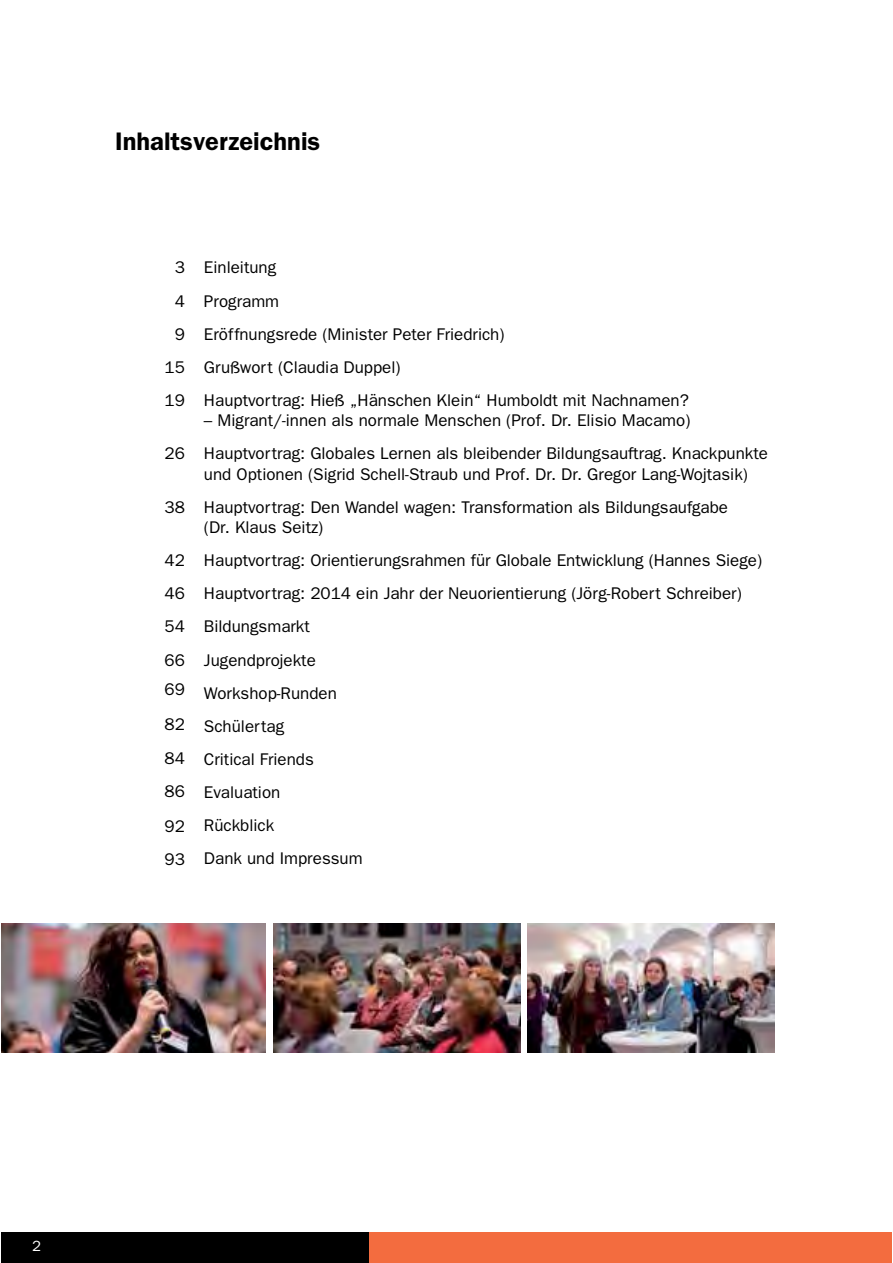
<style>
.page{position:relative;width:893px;height:1263px;background:#fff}
.page>*{position:absolute;margin:0;border:0;box-sizing:border-box;transform-origin:0 0}
.t1{font:600 25.5px "Franklin Gothic";color:#000}
.t2{font:16.95px/33.2px "Franklin Gothic";color:#000}
.t3{font:14.85px "Franklin Gothic";color:#fff}
</style>
<div class="page">
<div style="left:368px;top:1233px;width:523px;height:30px;background:#f36c3f"></div>
<div style="left:1px;top:1233px;width:368px;height:30px;background:#000"></div>
<img style="left:1px;top:923px;width:265px;height:130px">
<img style="left:273px;top:923px;width:247px;height:130px">
<img style="left:527px;top:923px;width:247px;height:130px">
<h1 class="t1" style="left:115px;top:133px;width:207px">Inhaltsverzeichnis</h1>
<p class="t2" style="left:165px;top:253px;width:22px;text-align:right">3<br>4<br>9<br>15<br>19</p>
<p class="t2" style="left:165px;top:438px;width:22px">26</p>
<p class="t2" style="left:165px;top:492px;width:22px">38</p>
<p class="t2" style="left:165px;top:545px;width:22px;text-align:justify">42<br>46<br>54<br>66</p>
<p class="t2" style="left:165px;top:673px;width:22px;line-height:35.2px">69<br>82</p>
<p class="t2" style="left:165px;top:743px;width:22px">84<br>86</p>
<p class="t2" style="left:165px;top:811px;width:22px">92<br>93</p>
<p class="t2" style="left:204px;top:253px;width:486px">Einleitung<br>Programm<br>Eröffnungsrede (Minister Peter Friedrich)<br>Grußwort (Claudia Duppel)<br>Hauptvortrag: Hieß „Hänschen Klein“ Humboldt mit Nachnamen?</p>
<p class="t2" style="left:204px;top:405px;width:565px">– Migrant/-innen als normale Menschen (Prof. Dr. Elisio Macamo)<br>Hauptvortrag: Globales Lernen als bleibender Bildungsauftrag. Knackpunkte</p>
<p class="t2" style="left:204px;top:459px;width:545px">und Optionen (Sigrid Schell-Straub und Prof. Dr. Dr. Gregor Lang-Wojtasik)<br>Hauptvortrag: Den Wandel wagen: Transformation als Bildungsaufgabe</p>
<p class="t2" style="left:204px;top:512px;width:560px">(Dr. Klaus Seitz)<br>Hauptvortrag: Orientierungsrahmen für Globale Entwicklung (Hannes Siege)<br>Hauptvortrag: 2014 ein Jahr der Neuorientierung (Jörg-Robert Schreiber)<br>Bildungsmarkt<br>Jugendprojekte<br>Workshop-Runden<br>Schülertag<br>Critical Friends<br>Evaluation<br>Rückblick<br>Dank und Impressum</p>
<p class="t3" style="left:32px;top:1241px;width:10px">2</p>
</div>
